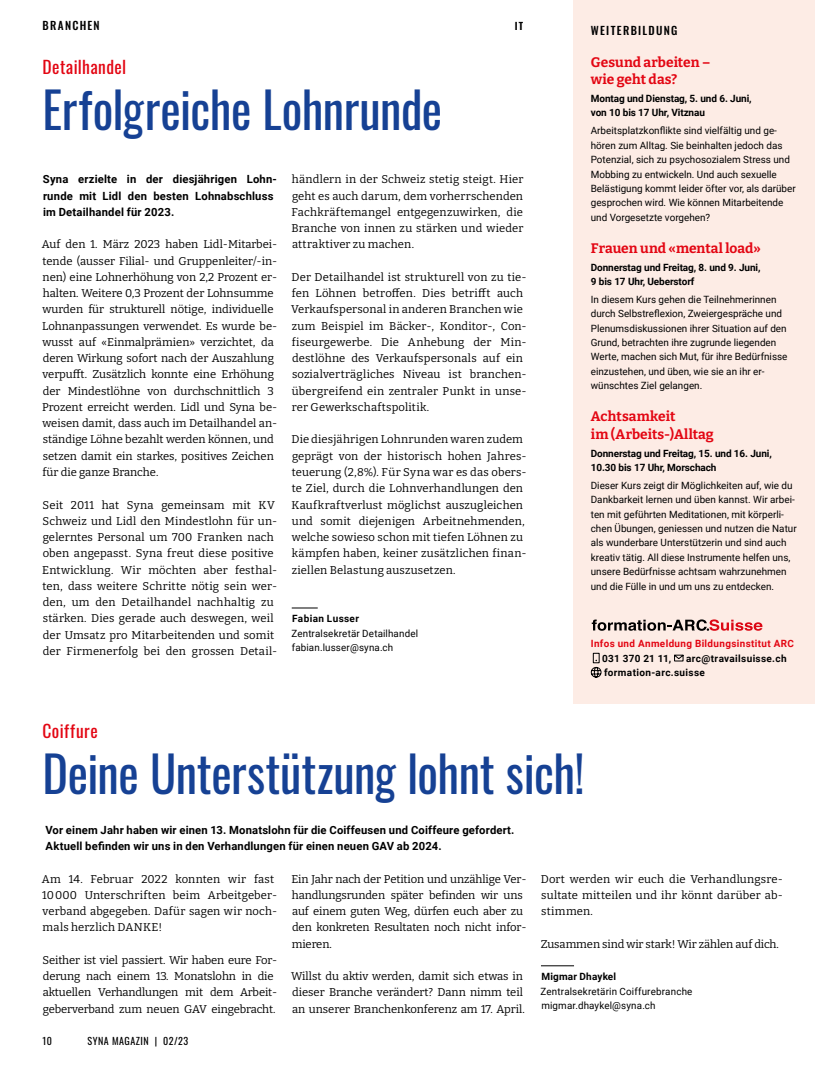
<style>
.page{position:relative;width:815px;height:1071px;background:#fff}
.page>*{position:absolute;margin:0;border:0;box-sizing:border-box;transform-origin:0 0}
.t1{font:50px "Oswald";letter-spacing:-.01em;color:#164194}
.t2{font:17.5px "Oswald";letter-spacing:.025em;color:#e30613}
.t3{font:700 13.75px/17.5px "Bitter";color:#e30613}
.t4{font:11.25px/16.2px "Bitter";color:#000}
.t5{font:700 11.25px/16.2px "Roboto";letter-spacing:.015em;color:#000}
.t6{font:500 11.25px "Oswald";letter-spacing:.115em;color:#000}
.t7{font:10px/14.4px "Roboto";color:#000}
.t8{font:700 10px/14.4px "Roboto";letter-spacing:-.01em;color:#000}
.t9{font:700 10px/14.4px "Roboto";letter-spacing:.035em;color:#000}
.t10{font:700 10px "Roboto";letter-spacing:.035em;color:#e30613}
.t11{font:10px "Oswald";letter-spacing:.05em;color:#000}
.t12{font:700 10px "Roboto";letter-spacing:.02em;color:#000}
.t13{font:700 10px "Roboto";letter-spacing:.015em;color:#000}
.t14{font:600 10px "Oswald";color:#000}
</style>
<div class="page">
<div style="left:573px;top:0;width:242px;height:703px;background:#fdece5"></div>
<svg style="left:592px;top:619px;width:170px;height:11px"></svg>
<div style="left:593px;top:652px;width:7px;height:11px;border:1px solid #000"></div>
<svg style="left:674px;top:654px;width:10px;height:7px"></svg>
<svg style="left:590px;top:659px;width:12px;height:19px"></svg>
<hr style="left:541px;top:965px;width:33px;height:1px;background:#000">
<svg style="left:292px;top:607px;width:26px;height:1px"></svg>
<p class="t6" style="left:43px;top:16px;width:59px">BRANCHEN</p>
<p class="t14" style="left:515px;top:17px;width:10px">IT</p>
<h2 class="t2" style="left:43px;top:51px;width:85px">Detailhandel</h2>
<h1 class="t1" style="left:43px;top:65px;width:401px">Erfolgreiche Lohnrunde</h1>
<p class="t5" style="left:43px;top:171px;width:236px">Syna erzielte in der diesjährigen Lohn&shy;runde mit Lidl den besten Lohnabschluss im Detailhandel für 2023.</p>
<p class="t4" style="left:42px;top:236px;width:237px">Auf den 1. März 2023 haben Lidl-Mitarbei&shy;tende (ausser Filial- und Gruppenleiter/-in&shy;nen) eine Lohnerhöhung von 2,2 Prozent er&shy;halten. Weitere 0,3 Prozent der Lohnsumme wurden für strukturell nötige, individuelle Lohnanpassungen verwendet. Es wurde be&shy;wusst auf «Einmalprämien» verzichtet, da deren Wirkung sofort nach der Auszahlung verpufft. Zusätzlich konnte eine Erhöhung der Mindestlöhne von durchschnittlich 3<br>Prozent erreicht werden. Lidl und Syna be&shy;weisen damit, dass auch im Detailhandel an&shy;ständige Löhne bezahlt werden können, und setzen damit ein starkes, positives Zeichen für die ganze Branche.</p>
<p class="t4" style="left:42px;top:496px;width:237px">Seit 2011 hat Syna gemeinsam mit KV Schweiz und Lidl den Mindestlohn für un&shy;gelerntes Personal um 700 Franken nach oben angepasst. Syna freut diese positive Entwicklung. Wir möchten aber festhal&shy;ten, dass weitere Schritte nötig sein wer&shy;den, um den Detailhandel nachhaltig zu stärken. Dies gerade auch deswegen, weil der Umsatz pro Mitarbeitenden und somit der Firmenerfolg bei den grossen Detail-</p>
<p class="t4" style="left:292px;top:171px;width:233px;text-align:justify">händlern in der Schweiz stetig steigt. Hier geht es auch darum, dem vorherrschenden Fachkräftemangel entgegenzuwirken, die Branche von innen zu stärken und wieder attraktiver zu machen.</p>
<p class="t4" style="left:291px;top:268px;width:237px">Der Detailhandel ist strukturell von zu tie&shy;fen Löhnen betroffen. Dies betrifft auch Verkaufspersonal in anderen Branchen wie zum Beispiel im Bäcker-, Konditor-, Con&shy;fiseurgewerbe. Die Anhebung der Min&shy;destlöhne des Verkaufspersonals auf ein sozialverträgliches Niveau ist branchen&shy;übergreifend ein zentraler Punkt in unse&shy;rer Gewerkschaftspolitik.</p>
<p class="t4" style="left:292px;top:431px;width:237px">Die diesjährigen Lohnrunden waren zudem geprägt von der historisch hohen Jahres&shy;teuerung (2,8%). Für Syna war es das obers&shy;te Ziel, durch die Lohnverhandlungen den Kaufkraftverlust möglichst auszugleichen und somit diejenigen Arbeitnehmenden, welche sowieso schon mit tiefen Löhnen zu kämpfen haben, keiner zusätzlichen finan&shy;ziellen Belastung auszusetzen.</p>
<p class="t9" style="left:292px;top:611px;width:68px">Fabian Lusser</p>
<p class="t7" style="left:291px;top:625px;width:128px">Zentralsekretär Detailhandel fabian.lusser@syna.ch</p>
<p class="t6" style="left:591px;top:20px;width:88px">WEITERBILDUNG</p>
<p class="t3" style="left:591px;top:53px;width:121px">Gesund arbeiten – wie geht das?</p>
<p class="t8" style="left:591px;top:91px;width:162px">Montag und Dienstag, 5. und 6. Juni, von 10 bis 17 Uhr, Vitznau</p>
<p class="t7" style="left:591px;top:123px;width:206px">Arbeitsplatzkonflikte sind vielfältig und ge&shy;hören zum Alltag. Sie beinhalten jedoch das Potenzial, sich zu psychosozialem Stress und Mobbing zu entwickeln. Und auch sexuelle Belästigung kommt leider öfter vor, als darüber gesprochen wird. Wie können Mitarbeitende und Vorgesetzte vorgehen?</p>
<p class="t3" style="left:591px;top:239px;width:172px">Frauen und «mental load»</p>
<p class="t8" style="left:591px;top:259px;width:171px">Donnerstag und Freitag, 8. und 9. Juni,<br>9 bis 17 Uhr, Ueberstorf</p>
<p class="t7" style="left:591px;top:291px;width:198px">In diesem Kurs gehen die Teilnehmerinnen durch Selbstreflexion, Zweiergespräche und Plenumsdiskussionen ihrer Situation auf den Grund, betrachten ihre zugrunde liegenden Werte, machen sich Mut, für ihre Bedürfnisse einzustehen, und üben, wie sie an ihr er&shy;wünschtes Ziel gelangen.</p>
<p class="t3" style="left:591px;top:407px;width:125px">Achtsamkeit<br>im (Arbeits-)Alltag</p>
<p class="t8" style="left:591px;top:445px;width:183px">Donnerstag und Freitag, 15. und 16. Juni,<br>10.30 bis 17 Uhr, Morschach</p>
<p class="t7" style="left:591px;top:477px;width:207px">Dieser Kurs zeigt dir Möglichkeiten auf, wie du Dankbarkeit lernen und üben kannst. Wir arbei&shy;ten mit geführten Meditationen, mit körperli&shy;chen Übungen, geniessen und nutzen die Natur als wunderbare Unterstützerin und sind auch kreativ tätig. All diese Instrumente helfen uns, unsere Bedürfnisse achtsam wahrzunehmen und die Fülle in und um uns zu entdecken.</p>
<p class="t10" style="left:591px;top:636px;width:205px">Infos und Anmeldung Bildungsinstitut ARC</p>
<p class="t13" style="left:602px;top:650px;width:71px">031 370 21 11,</p>
<p class="t9" style="left:604px;top:650px;width:184px;text-indent:82px">arc@travailsuisse.ch formation-arc.suisse</p>
<h2 class="t2" style="left:43px;top:715px;width:57px">Coiffure</h2>
<h1 class="t1" style="left:43px;top:729px;width:543px">Deine Unterstützung lohnt sich!</h1>
<p class="t5" style="left:46px;top:821px;width:471px">Vor einem Jahr haben wir einen 13. Monatslohn für die Coiffeusen und Coiffeure gefordert.<br>Aktuell befinden wir uns in den Verhandlungen für einen neuen GAV ab 2024.</p>
<p class="t4" style="left:42px;top:870px;width:237px">Am 14. Februar 2022 konnten wir fast 10 000 Unterschriften beim Arbeitgeber&shy;verband abgegeben. Dafür sagen wir noch&shy;mals herzlich DANKE!</p>
<p class="t4" style="left:43px;top:951px;width:236px">Seither ist viel passiert. Wir haben eure For&shy;derung nach einem 13. Monatslohn in die aktuellen Verhandlungen mit dem Arbeit&shy;geberverband zum neuen GAV eingebracht.</p>
<p class="t11" style="left:43px;top:1031px;width:11px">10</p>
<p class="t11" style="left:88px;top:1031px;width:102px">SYNA MAGAZIN | 02/23</p>
<p class="t4" style="left:292px;top:870px;width:237px">Ein Jahr nach der Petition und unzählige Ver&shy;handlungsrunden später befinden wir uns auf einem guten Weg, dürfen euch aber zu den konkreten Resultaten noch nicht infor&shy;mieren.</p>
<p class="t4" style="left:291px;top:967px;width:235px">Willst du aktiv werden, damit sich etwas in dieser Branche verändert? Dann nimm teil an unserer Branchenkonferenz am 17. April.</p>
<p class="t4" style="left:541px;top:870px;width:244px;text-align:justify">Dort werden wir euch die Verhandlungsre&shy;sultate mitteilen und ihr könnt darüber ab&shy;stimmen.</p>
<p class="t4" style="left:541px;top:935px;width:240px">Zusammen sind wir stark! Wir zählen auf dich.</p>
<p class="t12" style="left:541px;top:969px;width:76px">Migmar Dhaykel</p>
<p class="t7" style="left:541px;top:983px;width:153px">Zentralsekretärin Coiffurebranche migmar.dhaykel@syna.ch</p>
</div>
